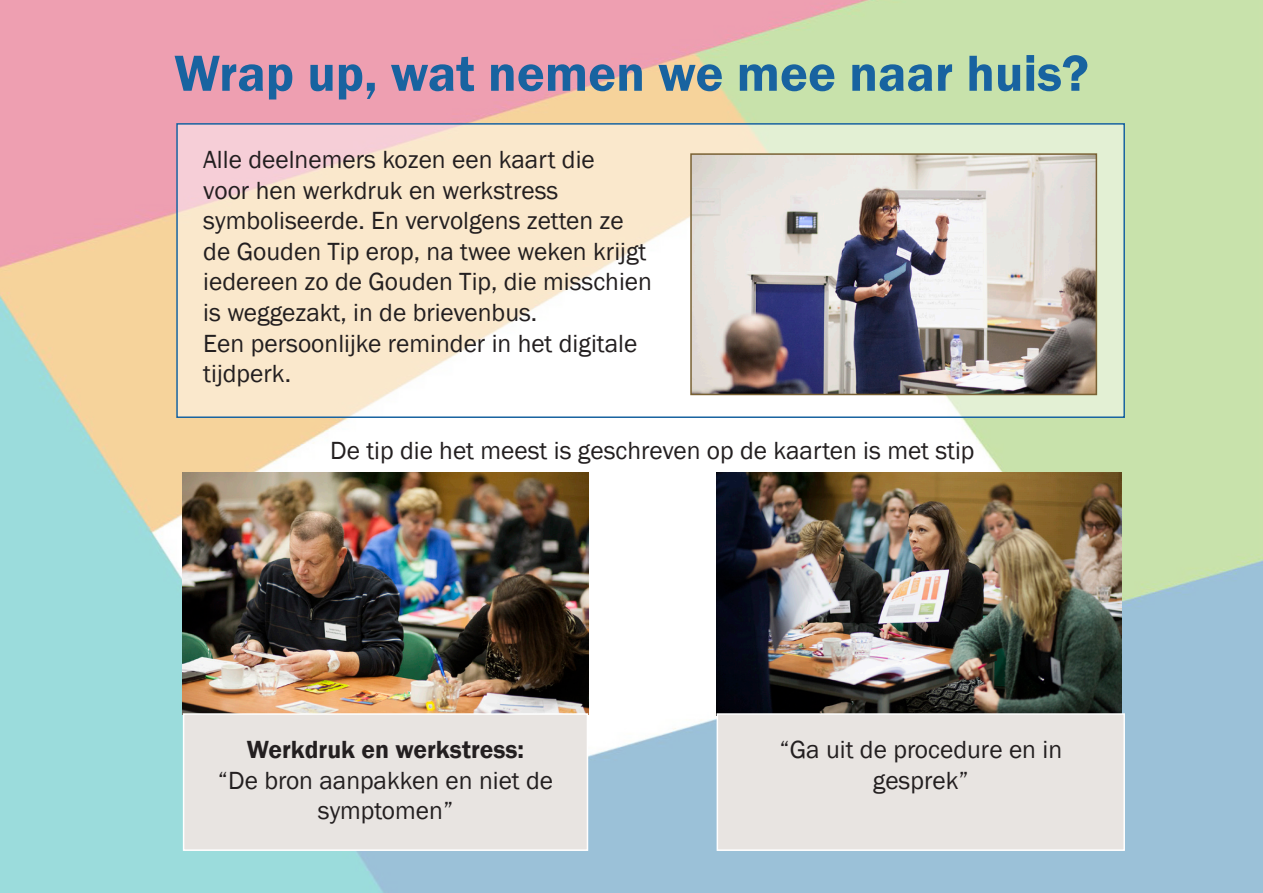
<style>
.page{position:relative;width:1263px;height:893px;background:#fff}
.page>*{position:absolute;margin:0;border:0;box-sizing:border-box;transform-origin:0 0}
.t1{font:600 52.5px "Franklin Gothic";color:#1863a0}
.t2{font:25.5px/30.6px "Franklin Gothic";color:#231f20;text-align:center}
.t3{font:600 25.5px "Franklin Gothic";color:#231f20}
</style>
<div class="page">
<img style="left:0;top:0;width:1263px;height:893px">
<svg style="left:179px;top:126px;width:943px;height:289px;fill:#fae8cc"></svg>
<div style="left:176px;top:123px;width:949px;height:295px;border:2px solid #1863a0"></div>
<img style="left:717px;top:472px;width:405px;height:241px">
<img style="left:183px;top:473px;width:405px;height:240px">
<div style="left:184px;top:714px;width:403px;height:136px;background:#e8e4e1"></div>
<div style="left:183px;top:713px;width:405px;height:138px;border:2px solid #fff"></div>
<div style="left:717px;top:714px;width:407px;height:136px;background:#e8e4e1"></div>
<div style="left:717px;top:713px;width:408px;height:138px;border:2px solid #fff"></div>
<img style="left:693px;top:156px;width:401px;height:236px">
<div style="left:690px;top:153px;width:407px;height:242px;border:2px solid #796133"></div>
<h1 class="t1" style="left:174px;top:41px;width:916px">Wrap up, wat nemen we mee naar huis?</h1>
<p class="t2" style="left:203px;top:145px;width:450px;text-align:left">Alle deelnemers kozen een kaart die<br>voor hen werkdruk en werkstress symboliseerde. En vervolgens zetten ze de Gouden Tip erop, na twee weken krijgt iedereen zo de Gouden Tip, die misschien is weggezakt, in de brievenbus.<br>Een persoonlijke reminder in het digitale tijdperk.</p>
<p class="t2" style="left:330px;top:436px;width:646px">De tip die het meest is geschreven op de kaarten is met stip</p>
<p class="t3" style="left:247px;top:734px;width:279px">Werkdruk en werkstress:</p>
<p class="t2" style="left:218px;top:765px;width:337px">“De bron aanpakken en niet de symptomen”</p>
<p class="t2" style="left:779px;top:735px;width:284px">“Ga uit de procedure en in gesprek”</p>
</div>
